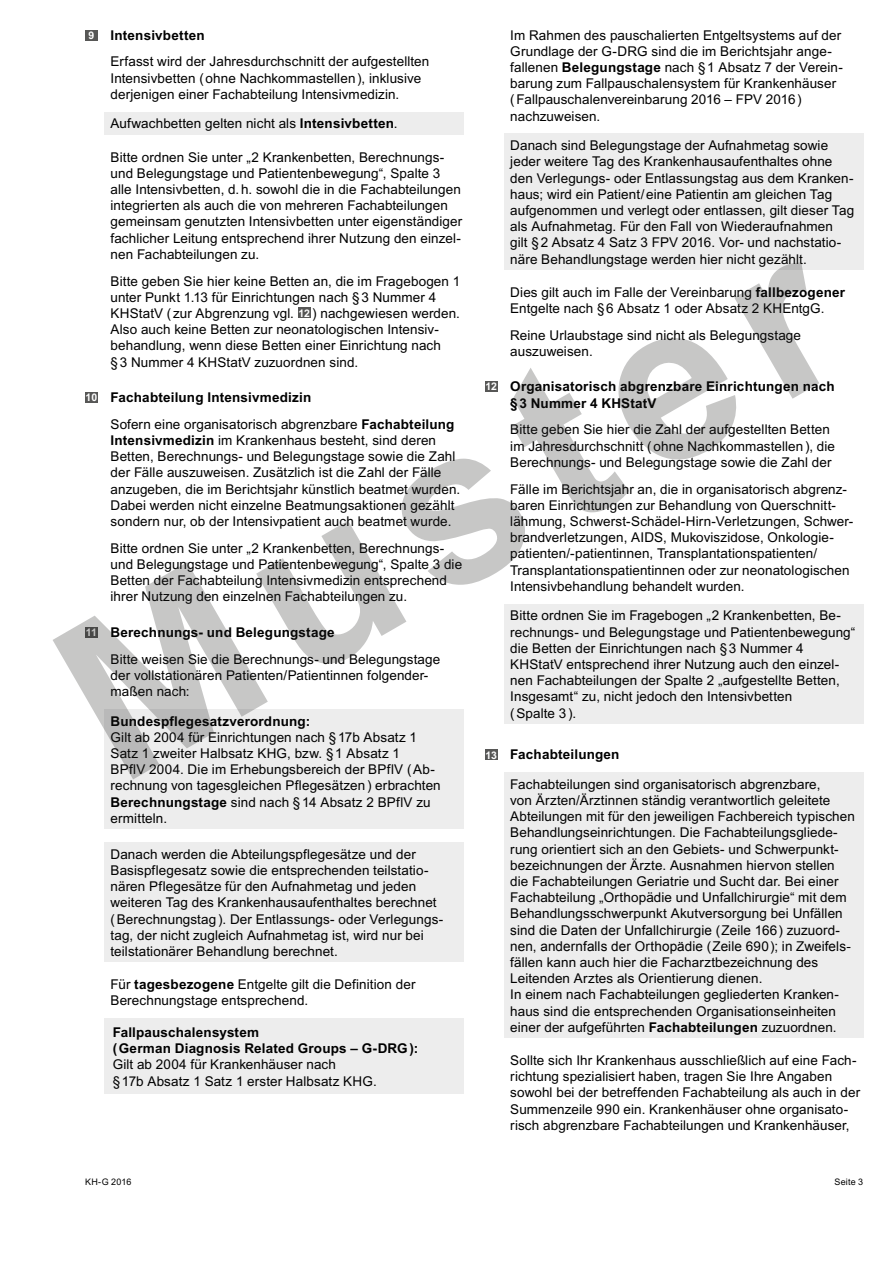
<style>
.page{position:relative;width:893px;height:1263px;background:#fff}
.page>*{position:absolute;margin:0;border:0;box-sizing:border-box;transform-origin:0 0}
.t1{font:225px "Arial Bold MT2";color:#1d1d1b}
.t2{font:13.5px/16.2px "Arial";letter-spacing:.005em;color:#000}
.t3{font:700 13.5px/16.2px "Arial";letter-spacing:.015em;color:#000}
.t4{font:13.5px/16.2px "Arial MT2";letter-spacing:.005em;color:#000}
.t5{font:700 10.5px "Arial";color:#fff}
.t6{font:9px "Arial";letter-spacing:.02em;color:#000}
.s1{font-weight:700}
.s2{font-size:10.5px;color:#fff}
.s3{font-weight:700;font-size:10.5px;color:#fff}
.s4{font-weight:400}
</style>
<div class="page">
<div style="left:104px;top:112px;width:359px;height:23px;background:#ededed"></div>
<div style="left:298px;top:307px;width:13px;height:11px;background:#575756"></div>
<div style="left:104px;top:709px;width:359px;height:120px;background:#ededed"></div>
<div style="left:104px;top:842px;width:359px;height:120px;background:#ededed"></div>
<div style="left:104px;top:1019px;width:359px;height:75px;background:#ededed"></div>
<div style="left:504px;top:134px;width:359px;height:136px;background:#ededed"></div>
<div style="left:485px;top:381px;width:12px;height:10px;background:#575756"></div>
<div style="left:504px;top:604px;width:359px;height:120px;background:#ededed"></div>
<div style="left:504px;top:773px;width:359px;height:265px;background:#ededed"></div>
<div style="left:85px;top:30px;width:13px;height:10px;background:#575756"></div>
<div style="left:85px;top:392px;width:13px;height:11px;background:#575756"></div>
<div style="left:85px;top:627px;width:13px;height:11px;background:#575756"></div>
<div style="left:485px;top:750px;width:12px;height:10px;background:#575756"></div>
<p class="t2" style="left:510px;top:27px;width:334px">Im Rahmen des pauschalierten Entgeltsystems auf der Grundlage der G-DRG sind die im Berichtsjahr ange&shy;fallenen <span class="s1">Belegungstage</span> nach §1 Absatz 7 der Verein&shy;barung zum Fallpauschalensystem für Krankenhäuser (Fallpauschalenvereinbarung 2016 – FPV 2016) nachzuweisen.</p>
<p class="t2" style="left:510px;top:137px;width:345px">Danach sind Belegungstage der Aufnahmetag sowie jeder weitere Tag des Krankenhausaufenthaltes ohne den Verlegungs- oder Entlassungstag aus dem Kranken&shy;haus; wird ein Patient/eine Patientin am gleichen Tag aufgenommen und verlegt oder entlassen, gilt dieser Tag als Aufnahmetag. Für den Fall von Wiederaufnahmen<br>gilt §2 Absatz 4 Satz 3 FPV 2016. Vor- und nachstatio&shy;näre Behandlungstage werden hier nicht gezählt.</p>
<p class="t2" style="left:510px;top:284px;width:336px">Dies gilt auch im Falle der Vereinbarung <span class="s1">fallbezogener<br></span>Entgelte nach §6 Absatz 1 oder Absatz 2 KHEntgG.</p>
<p class="t2" style="left:510px;top:327px;width:292px">Reine Urlaubstage sind nicht als Belegungstage auszuweisen.</p>
<p class="t3" style="left:510px;top:379px;width:326px;text-indent:-25px"><span class="s2">12</span> Organisatorisch abgrenzbare Einrichtungen nach §3 Nummer 4 KHStatV</p>
<p class="t2" style="left:510px;top:422px;width:326px">Bitte geben Sie hier die Zahl der aufgestellten Betten im Jahresdurchschnitt (ohne Nachkommastellen), die<br>Berechnungs- und Belegungstage sowie die Zahl der</p>
<p class="t2" style="left:510px;top:481px;width:344px">Fälle im Berichtsjahr an, die in organisatorisch abgrenz&shy;baren Einrichtungen zur Behandlung von Querschnitt&shy;lähmung, Schwerst-Schädel-Hirn-Verletzungen, Schwer&shy;brandverletzungen, AIDS, Mukoviszidose, Onkologie&shy;patienten/-patientinnen, Transplantationspatienten/ Transplantationspatientinnen oder zur neonatologischen Intensivbehandlung behandelt wurden.</p>
<p class="t2" style="left:510px;top:608px;width:347px">Bitte ordnen Sie im Fragebogen „2 Krankenbetten, Be&shy;rechnungs- und Belegungstage und Patientenbewegung“ die Betten der Einrichtungen nach §3 Nummer 4<br>KHStatV entsprechend ihrer Nutzung auch den einzel&shy;nen Fachabteilungen der Spalte 2 „aufgestellte Betten, Insgesamt“ zu, nicht jedoch den Intensivbetten<br>(Spalte 3).</p>
<p class="t3" style="left:510px;top:747px;width:111px">Fachabteilungen</p>
<p class="t2" style="left:510px;top:776px;width:346px">Fachabteilungen sind organisatorisch abgrenzbare,<br>von Ärzten/Ärztinnen ständig verantwortlich geleitete Abteilungen mit für den jeweiligen Fachbereich typischen Behandlungseinrichtungen. Die Fachabteilungsgliede&shy;rung orientiert sich an den Gebiets- und Schwerpunkt&shy;bezeichnungen der Ärzte. Ausnahmen hiervon stellen die Fachabteilungen Geriatrie und Sucht dar. Bei einer Fachabteilung „Orthopädie und Unfallchirurgie“ mit dem Behandlungsschwerpunkt Akutversorgung bei Unfällen</p>
<p class="t4" style="left:510px;top:922px;width:342px">sind die Daten der Unfallchirurgie ( Zeile 166 ) zuzuord&shy;nen, andernfalls der Orthopädie ( Zeile 690 ); in Zweifels-</p>
<p class="t2" style="left:510px;top:954px;width:330px">fällen kann auch hier die Facharztbezeichnung des Leitenden Arztes als Orientierung dienen.<br>In einem nach Fachabteilungen gegliederten Kranken&shy;haus sind die entsprechenden Organisationseinheiten einer der aufgeführten <span class="s1">Fachabteilungen</span> zuzuordnen.</p>
<p class="t2" style="left:510px;top:1052px;width:351px">Sollte sich Ihr Krankenhaus ausschließlich auf eine Fach&shy;richtung spezialisiert haben, tragen Sie Ihre Angaben sowohl bei der betreffenden Fachabteilung als auch in der Summenzeile 990 ein. Krankenhäuser ohne organisato&shy;risch abgrenzbare Fachabteilungen und Krankenhäuser,</p>
<p class="t3" style="left:111px;top:27px;width:96px">Intensivbetten</p>
<p class="t2" style="left:111px;top:54px;width:320px">Erfasst wird der Jahresdurchschnitt der aufgestellten<br>Intensivbetten (ohne Nachkommastellen), inklusive derjenigen einer Fachabteilung Intensivmedizin.</p>
<p class="t2" style="left:111px;top:116px;width:289px">Aufwachbetten gelten nicht als <span class="s1">Intensivbetten</span>.</p>
<p class="t2" style="left:111px;top:149px;width:353px">Bitte ordnen Sie unter „2 Krankenbetten, Berechnungs&shy;und Belegungstage und Patientenbewegung“, Spalte 3 alle Intensivbetten, d.h. sowohl die in die Fachabteilungen integrierten als auch die von mehreren Fachabteilungen gemeinsam genutzten Intensivbetten unter eigenständiger fachlicher Leitung entsprechend ihrer Nutzung den einzel&shy;nen Fachabteilungen zu.</p>
<p class="t2" style="left:111px;top:273px;width:351px">Bitte geben Sie hier keine Betten an, die im Fragebogen 1 unter Punkt 1.13 für Einrichtungen nach §3 Nummer 4<br>KHStatV (zur Abgrenzung vgl. <span class="s3">12</span> ) nachgewiesen werden.<br>Also auch keine Betten zur neonatologischen Intensiv&shy;behandlung, wenn diese Betten einer Einrichtung nach §3 Nummer 4 KHStatV zuzuordnen sind.</p>
<p class="t3" style="left:111px;top:384px;width:345px;line-height:26.8px">Fachabteilung Intensivmedizin<br><span class="s4">Sofern eine organisatorisch abgrenzbare</span> Fachabteilung</p>
<p class="t2" style="left:111px;top:432px;width:351px"><span class="s1">Intensivmedizin</span> im Krankenhaus besteht, sind deren Betten, Berechnungs- und Belegungstage sowie die Zahl der Fälle auszuweisen. Zusätzlich ist die Zahl der Fälle anzugeben, die im Berichtsjahr künstlich beatmet wurden.<br>Dabei werden nicht einzelne Beatmungsaktionen gezählt sondern nur, ob der Intensivpatient auch beatmet wurde.</p>
<p class="t2" style="left:111px;top:540px;width:353px">Bitte ordnen Sie unter „2 Krankenbetten, Berechnungs&shy;und Belegungstage und Patientenbewegung“, Spalte 3 die Betten der Fachabteilung Intensivmedizin entsprechend ihrer Nutzung den einzelnen Fachabteilungen zu.</p>
<p class="t3" style="left:111px;top:624px;width:226px">Berechnungs- und Belegungstage</p>
<p class="t2" style="left:111px;top:651px;width:331px">Bitte weisen Sie die Berechnungs- und Belegungstage der vollstationären Patienten/Patientinnen folgender&shy;maßen nach:</p>
<p class="t3" style="left:111px;top:713px;width:201px">Bundespflegesatzverordnung:</p>
<p class="t2" style="left:111px;top:729px;width:332px">Gilt ab 2004 für Einrichtungen nach §17b Absatz 1<br>Satz 1 zweiter Halbsatz KHG, bzw. §1 Absatz 1<br>BPflV 2004. Die im Erhebungsbereich der BPflV (Ab&shy;rechnung von tagesgleichen Pflegesätzen) erbrachten <span class="s1">Berechnungstage</span> sind nach §14 Absatz 2 BPflV zu ermitteln.</p>
<p class="t2" style="left:111px;top:846px;width:334px">Danach werden die Abteilungspflegesätze und der Basispflegesatz sowie die entsprechenden teilstatio&shy;nären Pflegesätze für den Aufnahmetag und jeden weiteren Tag des Krankenhausaufenthaltes berechnet (Berechnungstag). Der Entlassungs- oder Verlegungs&shy;tag, der nicht zugleich Aufnahmetag ist, wird nur bei teilstationärer Behandlung berechnet.</p>
<p class="t2" style="left:111px;top:976px;width:306px">Für <span class="s1">tagesbezogene</span> Entgelte gilt die Definition der<br>Berechnungstage entsprechend.</p>
<p class="t3" style="left:113px;top:1024px;width:307px">Fallpauschalensystem<br>(German Diagnosis Related Groups – G-DRG):</p>
<p class="t2" style="left:113px;top:1057px;width:266px">Gilt ab 2004 für Krankenhäuser nach<br>§17b Absatz 1 Satz 1 erster Halbsatz KHG.</p>
<p class="t5" style="left:88px;top:28px;width:7px">9</p>
<h1 class="t1" style="left:5px;top:589px;width:852px;rotate:-30deg">Muster</h1>
<p class="t5" style="left:86px;top:391px;width:13px">10</p>
<p class="t5" style="left:86px;top:626px;width:13px">11</p>
<p class="t5" style="left:485px;top:748px;width:13px">13</p>
<p class="t6" style="left:85px;top:1175px;width:48px">KH-G 2016</p>
<p class="t6" style="left:834px;top:1175px;width:30px">Seite 3</p>
</div>
